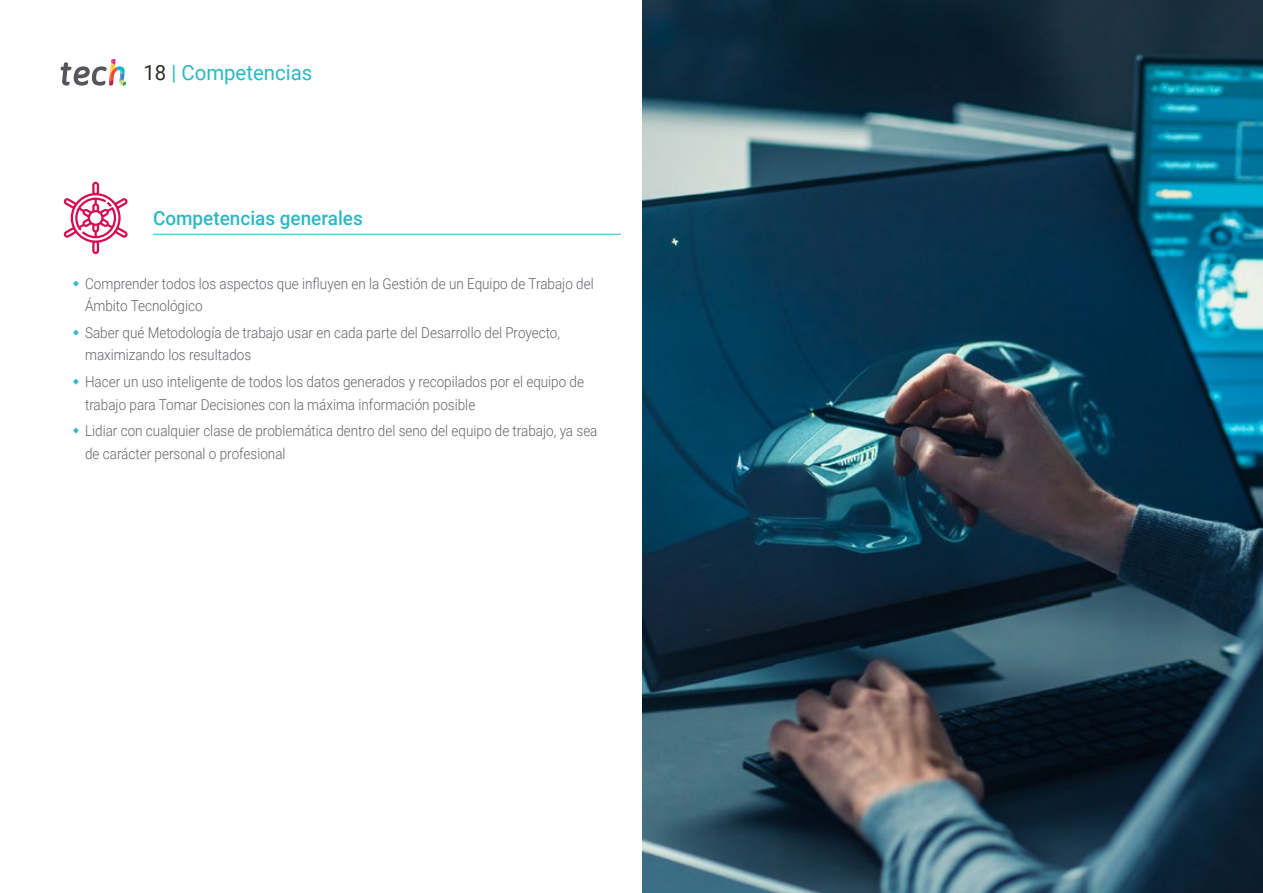
<style>
.page{position:relative;width:1263px;height:893px;background:#fff}
.page>*{position:absolute;margin:0;border:0;box-sizing:border-box;transform-origin:0 0}
.t1{font:21px "Roboto";color:#2db8c5}
.t2{font:500 19.5px "Roboto";color:#2db8c5}
.t3{font:300 15px/22.5px "Roboto";color:#61646a;scale:.9 1}
.s1{color:#312e20}
</style>
<div class="page">
<hr style="left:153px;top:234px;width:468px;height:1px;background:#2db8c5">
<svg style="left:61px;top:59px;width:65px;height:27px"></svg>
<img style="left:642px;top:0;width:621px;height:893px">
<svg style="left:63px;top:182px;width:65px;height:72px"></svg>
<h1 class="t1" style="left:144px;top:57px;width:170px"><span class="s1">18</span> | Competencias</h1>
<h2 class="t2" style="left:153px;top:205px;width:211px">Competencias generales</h2>
<p class="t3" style="left:85px;top:271px;width:567px">Comprender todos los aspectos que influyen en la Gestión de un Equipo de Trabajo del<br>Ámbito Tecnológico</p>
<p class="t3" style="left:85px;top:321px;width:529px">Saber qué Metodología de trabajo usar en cada parte del Desarrollo del Proyecto, maximizando los resultados</p>
<p class="t3" style="left:85px;top:370px;width:556px">Hacer un uso inteligente de todos los datos generados y recopilados por el equipo de trabajo para Tomar Decisiones con la máxima información posible</p>
<p class="t3" style="left:85px;top:419px;width:571px">Lidiar con cualquier clase de problemática dentro del seno del equipo de trabajo, ya sea de carácter personal o profesional</p>
</div>
